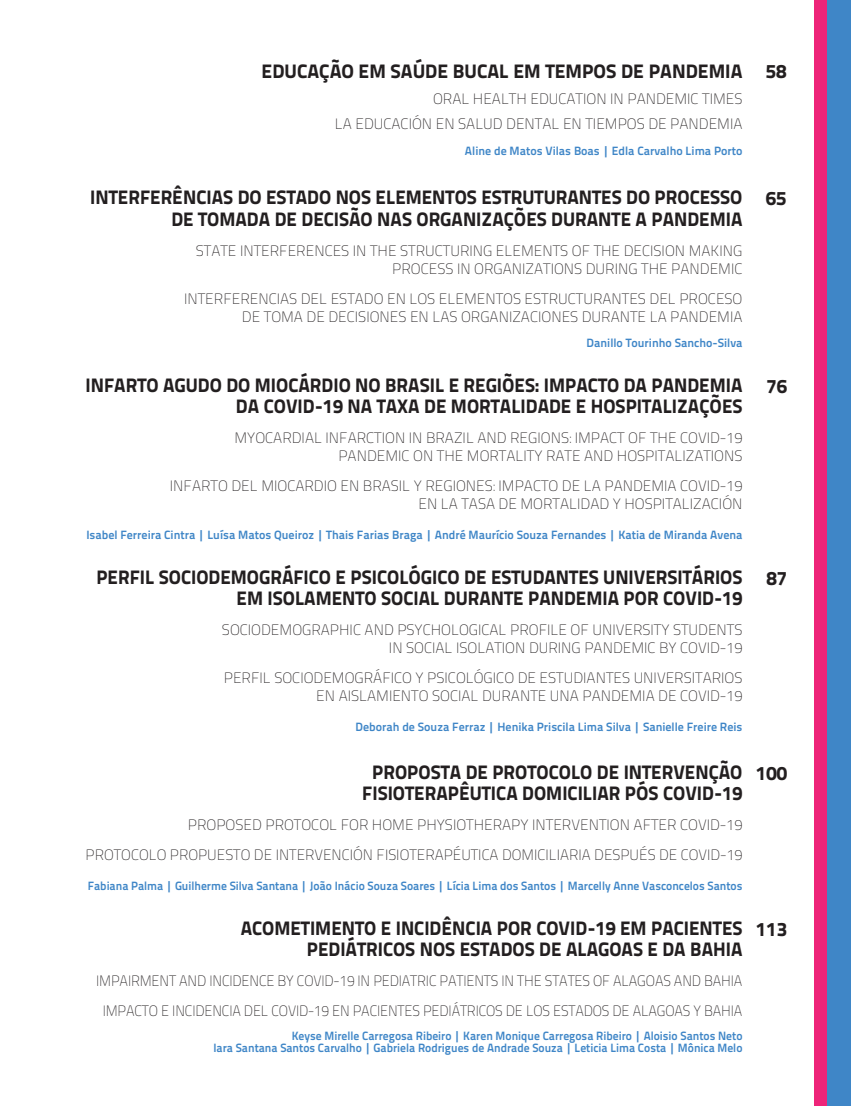
<style>
.page{position:relative;width:851px;height:1106px;background:#fff}
.page>*{position:absolute;margin:0;border:0;box-sizing:border-box;transform-origin:0 0}
.t1{font:19.5px/21px "Titillium Text 22 L 999 wt";color:#231f20;text-align:right}
.t2{font:100 15px/18px "Titillium Text 22 L";color:#231f20;text-align:right}
.t3{font:100 15px/30px "Titillium Text 22 L";color:#231f20;text-align:center;scale:.94 1}
.t4{font:700 12px/12px "Titillium Text 22 L";color:#3f86c7;text-align:right}
</style>
<div class="page">
<div style="left:814px;top:0;width:36px;height:1106px;background:#ee2479"></div>
<div style="left:827px;top:0;width:23px;height:1106px;background:#3f86c7"></div>
<h1 class="t1" style="left:261px;top:60px;width:482px">EDUCAÇÃO EM SAÚDE BUCAL EM TEMPOS DE PANDEMIA</h1>
<p class="t2" style="left:335px;top:85px;width:409px;line-height:25.5px">ORAL HEALTH EDUCATION IN PANDEMIC TIMES<br>LA EDUCACIÓN EN SALUD DENTAL EN TIEMPOS DE PANDEMIA</p>
<p class="t4" style="left:465px;top:144px;width:279px">Aline de Matos Vilas Boas | Edla Carvalho Lima Porto</p>
<h1 class="t1" style="left:90px;top:186px;width:653px">INTERFERÊNCIAS DO ESTADO NOS ELEMENTOS ESTRUTURANTES DO PROCESSO<br>DE TOMADA DE DECISÃO NAS ORGANIZAÇÕES DURANTE A PANDEMIA</h1>
<p class="t2" style="left:196px;top:240px;width:548px">STATE INTERFERENCES IN THE STRUCTURING ELEMENTS OF THE DECISION MAKING<br>PROCESS IN ORGANIZATIONS DURING THE PANDEMIC</p>
<p class="t2" style="left:184px;top:288px;width:560px">INTERFERENCIAS DEL ESTADO EN LOS ELEMENTOS ESTRUCTURANTES DEL PROCESO<br>DE TOMA DE DECISIONES EN LAS ORGANIZACIONES DURANTE LA PANDEMIA</p>
<p class="t4" style="left:586px;top:336px;width:157px">Danillo Tourinho Sancho-Silva</p>
<h1 class="t1" style="left:86px;top:373px;width:658px">INFARTO AGUDO DO MIOCÁRDIO NO BRASIL E REGIÕES: IMPACTO DA PANDEMIA<br>DA COVID-19 NA TAXA DE MORTALIDADE E HOSPITALIZAÇÕES</h1>
<p class="t2" style="left:234px;top:428px;width:509px">MYOCARDIAL INFARCTION IN BRAZIL AND REGIONS: IMPACT OF THE COVID-19<br>PANDEMIC ON THE MORTALITY RATE AND HOSPITALIZATIONS</p>
<p class="t2" style="left:170px;top:476px;width:574px">INFARTO DEL MIOCARDIO EN BRASIL Y REGIONES: IMPACTO DE LA PANDEMIA COVID-19<br>EN LA TASA DE MORTALIDAD Y HOSPITALIZACIÓN</p>
<p class="t4" style="left:86px;top:528px;width:657px">Isabel Ferreira Cintra | Luísa Matos Queiroz | Thais Farias Braga | André Maurício Souza Fernandes | Katia de Miranda Avena</p>
<h1 class="t1" style="left:96px;top:565px;width:647px">PERFIL SOCIODEMOGRÁFICO E PSICOLÓGICO DE ESTUDANTES UNIVERSITÁRIOS<br>EM ISOLAMENTO SOCIAL DURANTE PANDEMIA POR COVID-19</h1>
<p class="t2" style="left:222px;top:620px;width:522px">SOCIODEMOGRAPHIC AND PSYCHOLOGICAL PROFILE OF UNIVERSITY STUDENTS<br>IN SOCIAL ISOLATION DURING PANDEMIC BY COVID-19</p>
<p class="t2" style="left:224px;top:668px;width:520px">PERFIL SOCIODEMOGRÁFICO Y PSICOLÓGICO DE ESTUDIANTES UNIVERSITARIOS<br>EN AISLAMIENTO SOCIAL DURANTE UNA PANDEMIA DE COVID-19</p>
<p class="t4" style="left:355px;top:720px;width:388px">Deborah de Souza Ferraz | Henika Priscila Lima Silva | Sanielle Freire Reis</p>
<h1 class="t1" style="left:362px;top:760px;width:381px;text-align:center">PROPOSTA DE PROTOCOLO DE INTERVENÇÃO<br>FISIOTERAPÊUTICA DOMICILIAR PÓS COVID-19</h1>
<p class="t2" style="left:86px;top:809px;width:658px;line-height:30px">PROPOSED PROTOCOL FOR HOME PHYSIOTHERAPY INTERVENTION AFTER COVID-19<br>PROTOCOLO PROPUESTO DE INTERVENCIÓN FISIOTERAPÉUTICA DOMICILIARIA DESPUÉS DE COVID-19</p>
<p class="t4" style="left:88px;top:879px;width:656px">Fabiana Palma | Guilherme Silva Santana | João Inácio Souza Soares | Lícia Lima dos Santos | Marcelly Anne Vasconcelos Santos</p>
<h1 class="t1" style="left:241px;top:916px;width:503px">ACOMETIMENTO E INCIDÊNCIA POR COVID-19 EM PACIENTES<br>PEDIÁTRICOS NOS ESTADOS DE ALAGOAS E DA BAHIA</h1>
<p class="t3" style="left:96px;top:965px;width:689px">IMPAIRMENT AND INCIDENCE BY COVID-19 IN PEDIATRIC PATIENTS IN THE STATES OF ALAGOAS AND BAHIA<br>IMPACTO E INCIDENCIA DEL COVID-19 EN PACIENTES PEDIÁTRICOS DE LOS ESTADOS DE ALAGOAS Y BAHIA</p>
<p class="t4" style="left:213px;top:1029px;width:530px">Keyse Mirelle Carregosa Ribeiro | Karen Monique Carregosa Ribeiro | Aloisio Santos Neto<br>Iara Santana Santos Carvalho | Gabriela Rodrigues de Andrade Souza | Leticia Lima Costa | Mônica Melo</p>
<h1 class="t1" style="left:765px;top:60px;width:22px">58</h1>
<h1 class="t1" style="left:765px;top:187px;width:22px">65</h1>
<h1 class="t1" style="left:766px;top:374px;width:22px">76</h1>
<h1 class="t1" style="left:766px;top:566px;width:22px">87</h1>
<h1 class="t1" style="left:756px;top:761px;width:33px">100</h1>
<h1 class="t1" style="left:756px;top:917px;width:33px">113</h1>
</div>
